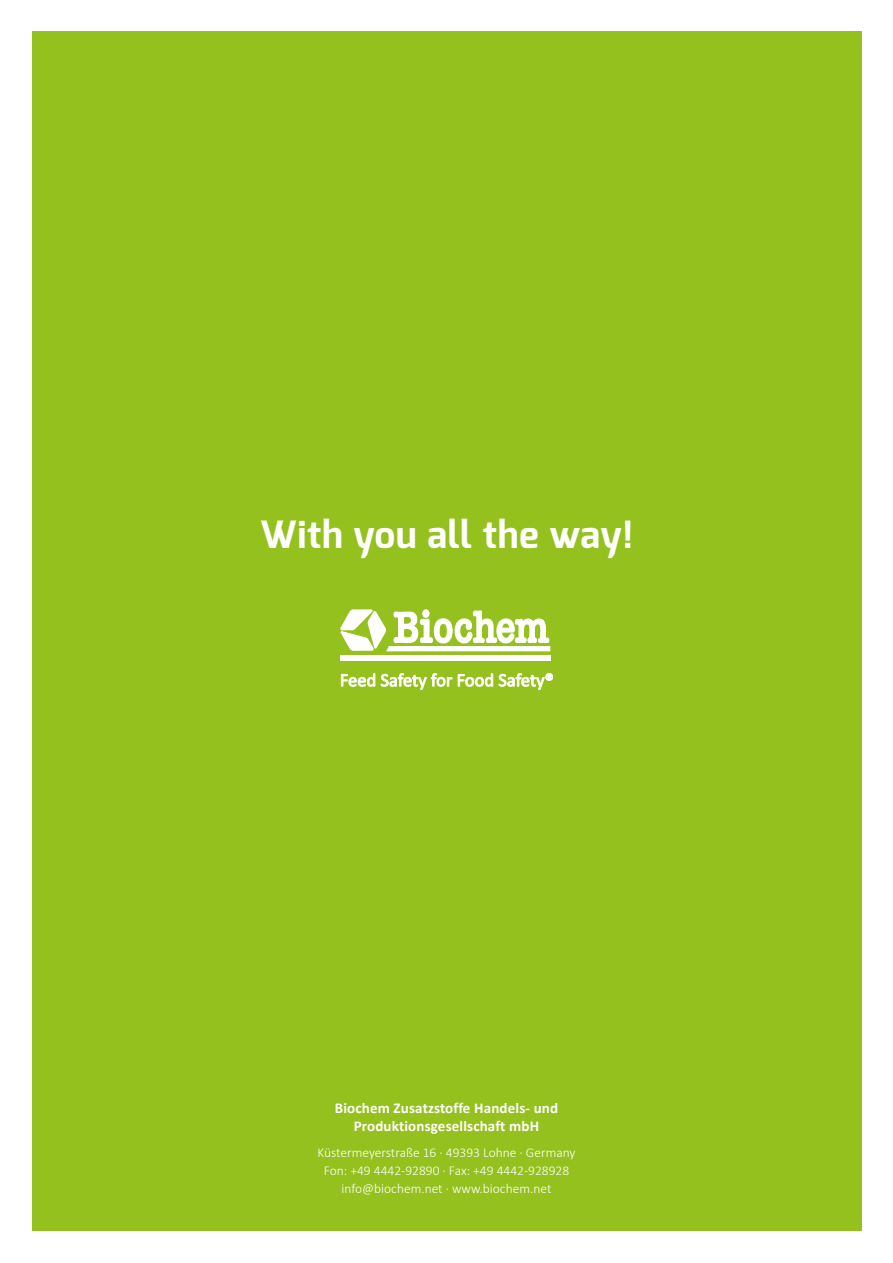
<style>
.page{position:relative;width:893px;height:1263px;background:#fff}
.page>*{position:absolute;margin:0;border:0;box-sizing:border-box;transform-origin:0 0}
.t1{font:700 37.5px "Exo";letter-spacing:.02em;color:#fff}
.t2{font:700 15px/18px "Calibri";letter-spacing:.01em;color:#fff;text-align:center}
.t3{font:300 13.5px/18px "Calibri";color:#fff;text-align:center}
</style>
<div class="page">
<div style="left:32px;top:32px;width:829px;height:1199px;background:#95c11f"></div>
<svg style="left:340px;top:609px;width:213px;height:80px"></svg>
<h1 class="t1" style="left:260px;top:510px;width:375px">With you all the way!</h1>
<p class="t2" style="left:335px;top:1098px;width:225px">Biochem Zusatzstoffe Handels- und<br>Produktionsgesellschaft mbH</p>
<p class="t3" style="left:317px;top:1143px;width:259px">Küstermeyerstraße 16 · 49393 Lohne · Germany<br>Fon: +49 4442-92890 · Fax: +49 4442-928928 info@biochem.net · www.biochem.net</p>
</div>
